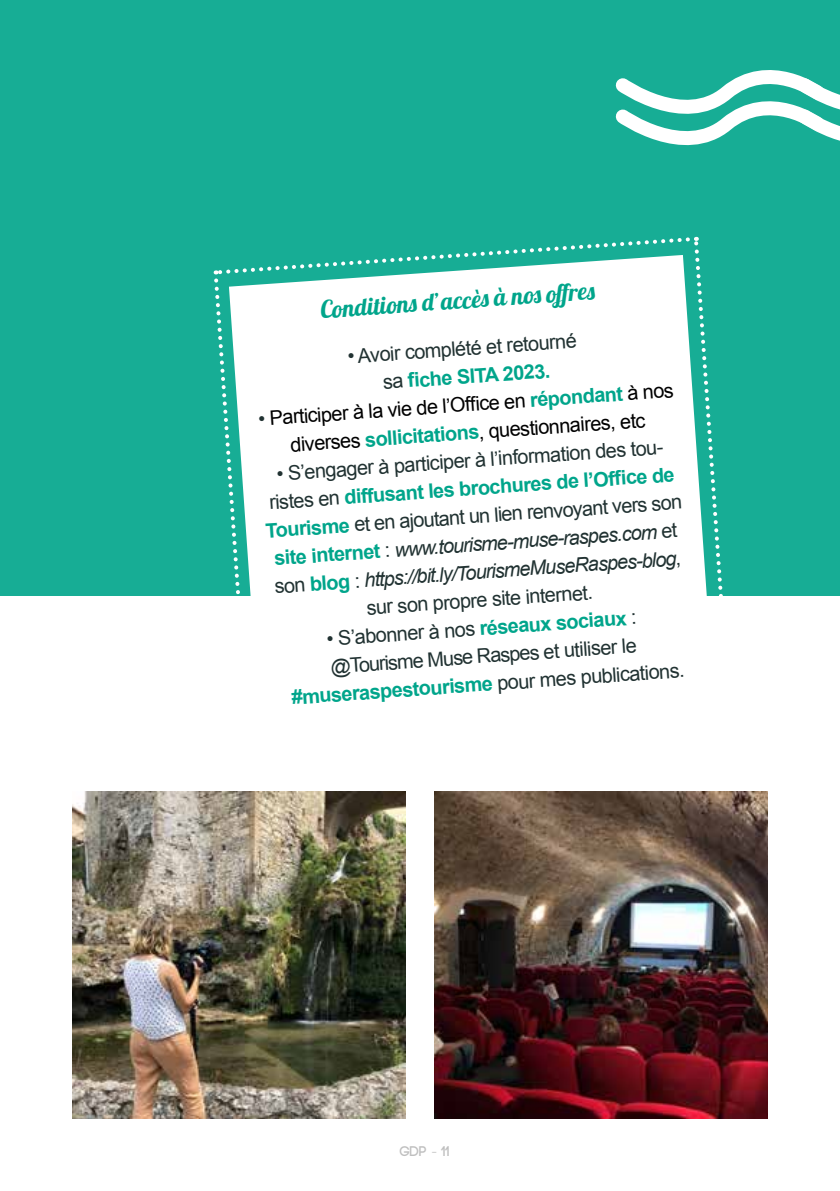
<style>
.page{position:relative;width:840px;height:1191px;background:#fff}
.page>*{position:absolute;margin:0;border:0;box-sizing:border-box;transform-origin:0 0}
.t1{font:24px "Lobster 1.4";color:#00a58b}
.t2{font:20px/28px "Arial";color:#213232;text-align:center}
.t3{font:italic 20px "Arial";color:#213232}
.t4{font:20px/28px "Arial";color:#000;text-align:center}
.t5{font:700 20px "Arial";color:#00a58b}
.t6{font:700 14px "Code";color:#bfbfbf}
.s1{font-weight:700;color:#00a58b}
.s2{color:#213232}
.s3{font-weight:400;color:#213232}
.s4{font-weight:700;font-style:normal;color:#00a58b}
.s5{font-style:normal}
.s6{font-family:"Adobe Caslon Pro";font-weight:400}
</style>
<div class="page">
<div style="left:0;top:0;width:839px;height:595px;background:#17ad95"></div>
<svg style="left:615px;top:70px;width:224px;height:76px"></svg>
<img style="left:72px;top:791px;width:333px;height:328px">
<img style="left:434px;top:791px;width:333px;height:328px">
<svg style="left:212px;top:236px;width:520px;height:360px"></svg>
<p class="t1" style="left:319px;top:294px;width:276px;rotate:-4deg">Conditions d’accès à nos off res</p>
<p class="t2" style="left:346px;top:343px;width:231px;rotate:-4deg">• Avoir complété et retourné sa <span class="s1">fi che SITA 2023.</span></p>
<p class="t4" style="left:257px;top:405px;width:418px;rotate:-4deg"><span class="s2">•</span> Participer à la vie de l’Offi ce en <span class="s1">répondant</span> à nos diverses <span class="s1">sollicitations</span>, questionnaires, etc</p>
<p class="t2" style="left:275px;top:460px;width:402px;rotate:-4deg">• S’engager à participer à l’information des tou-</p>
<p class="t5" style="left:268px;top:489px;width:407px;rotate:-4deg"><span class="s3">ristes en</span> diffusant les brochures de l’Offi ce de</p>
<p class="t2" style="left:264px;top:517px;width:418px;rotate:-4deg"><span class="s1">Tourisme</span> et en ajoutant un lien renvoyant vers son</p>
<p class="t3" style="left:273px;top:545px;width:405px;rotate:-4deg"><span class="s4">site internet</span> <span class="s5">:</span> www.tourisme-muse-raspes.com <span class="s5">et</span></p>
<p class="t3" style="left:273px;top:573px;width:409px;rotate:-4deg"><span class="s5">son</span> <span class="s4">blog</span> <span class="s5">:</span> https://bit.ly/TourismeMuseRaspes-blog<span class="s5">,</span></p>
<p class="t2" style="left:365px;top:594px;width:228px;rotate:-4deg">sur son propre site internet.</p>
<p class="t2" style="left:286px;top:627px;width:395px;rotate:-4deg">• S’abonner à nos <span class="s1">réseaux sociaux</span> : @Tourisme Muse Raspes et utiliser le <span class="s1">#museraspestourisme</span> pour mes publications.</p>
<p class="t6" style="left:399px;top:1144px;width:51px">GDP <span class="s6">-</span> 11</p>
</div>
